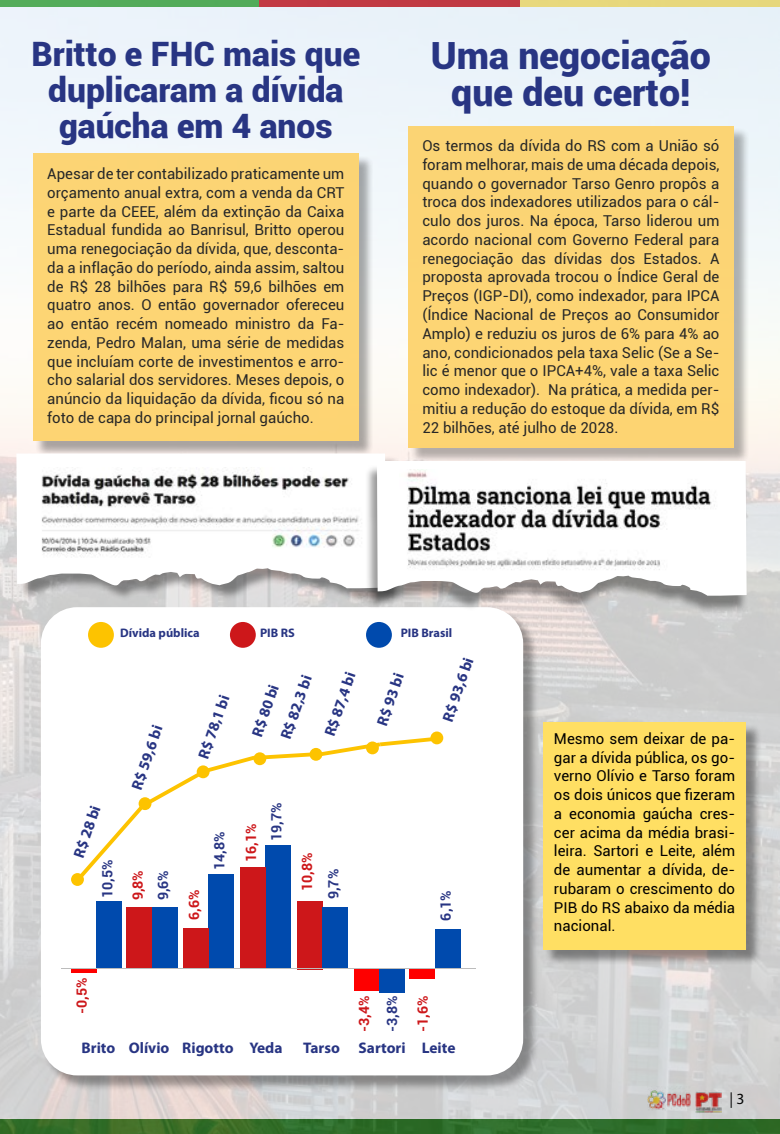
<style>
.page{position:relative;width:780px;height:1134px;background:#fff}
.page>*{position:absolute;margin:0;border:0;box-sizing:border-box;transform-origin:0 0}
.t1{font:900 37.5px/37.5px "Roboto";color:#283583;text-align:center}
.t2{font:900 33.62px/36.2px "Roboto";color:#283583;text-align:center}
.t3{font:15.5px "Myriad Pro";color:#000}
.t4{font:700 15.38px "Myriad Pro";color:#283583}
.t5{font:15px/18.8px "Roboto";color:#000;text-align:justify}
.t6{font:700 14.12px "Roboto";color:#cd171a}
.t7{font:700 14.12px "Roboto";color:#283583}
.t8{font:700 12.38px "Myriad Pro";color:#283583}
</style>
<div class="page">
<img style="left:0;top:0;width:780px;height:1134px">
<div style="left:545px;top:724px;width:216px;height:241px;background:#000;opacity:.4"></div>
<div style="left:543px;top:722px;width:202px;height:228px;background:#ffdf63"></div>
<div style="left:43px;top:609px;width:496px;height:483px;background:#000;opacity:.35"></div>
<div style="left:41px;top:607px;width:482px;height:468px;background:#fff;border-radius:36px"></div>
<hr style="left:71px;top:969px;width:25px;height:3px;background:#fe0000">
<div style="left:354px;top:969px;width:26px;height:21px;background:#fe0000"></div>
<div style="left:410px;top:969px;width:25px;height:10px;background:#fe0000"></div>
<div style="left:380px;top:968px;width:25px;height:25px;background:#004aad"></div>
<div style="left:96px;top:901px;width:25px;height:68px;background:#004aad"></div>
<div style="left:152px;top:908px;width:25px;height:61px;background:#004aad"></div>
<div style="left:208px;top:875px;width:25px;height:94px;background:#004aad"></div>
<div style="left:265px;top:845px;width:25px;height:124px;background:#004aad"></div>
<div style="left:127px;top:907px;width:25px;height:62px;background:#cd171a"></div>
<div style="left:183px;top:928px;width:25px;height:41px;background:#cd171a"></div>
<div style="left:240px;top:868px;width:25px;height:101px;background:#cd171a"></div>
<div style="left:297px;top:901px;width:25px;height:68px;background:#cd171a"></div>
<div style="left:322px;top:907px;width:25px;height:62px;background:#004aad"></div>
<div style="left:435px;top:929px;width:25px;height:40px;background:#004aad"></div>
<hr style="left:61px;top:968px;width:414px;height:1px;background:#bcbcbc">
<svg style="left:74px;top:734px;width:369px;height:152px"></svg>
<div style="left:430px;top:731px;width:13px;height:13px;background:#fdc300;border-radius:50%"></div>
<div style="left:309px;top:748px;width:13px;height:13px;background:#fdc300;border-radius:50%"></div>
<div style="left:366px;top:741px;width:13px;height:13px;background:#fdc300;border-radius:50%"></div>
<div style="left:253px;top:752px;width:13px;height:13px;background:#fdc300;border-radius:50%"></div>
<div style="left:197px;top:765px;width:12px;height:13px;background:#fdc300;border-radius:50%"></div>
<div style="left:139px;top:797px;width:12px;height:13px;background:#fdc300;border-radius:50%"></div>
<div style="left:71px;top:873px;width:13px;height:13px;background:#fdc300;border-radius:50%"></div>
<div style="left:88px;top:622px;width:26px;height:26px;background:#fdc300;border-radius:50%"></div>
<div style="left:230px;top:622px;width:26px;height:26px;background:#cd171a;border-radius:50%"></div>
<div style="left:366px;top:622px;width:26px;height:26px;background:#004aad;border-radius:50%"></div>
<div style="left:410px;top:128px;width:339px;height:335px;background:#000;opacity:.35"></div>
<div style="left:408px;top:126px;width:325px;height:322px;background:#fcd474"></div>
<div style="left:35px;top:156px;width:339px;height:301px;background:#000;opacity:.4"></div>
<div style="left:33px;top:154px;width:325px;height:287px;background:#fdd574"></div>
<div style="left:19px;top:456px;width:382px;height:148px;background:#000;opacity:.4"></div>
<svg style="left:16px;top:453px;width:370px;height:135px"></svg>
<img style="left:32px;top:468px;width:333px;height:91px">
<div style="left:365px;top:465px;width:382px;height:149px;background:#000;opacity:.4"></div>
<svg style="left:377px;top:461px;width:369px;height:135px"></svg>
<img style="left:399px;top:470px;width:325px;height:103px">
<h2 class="t2" style="left:31px;top:35px;width:330px">Britto e FHC mais que duplicaram a dívida gaúcha em 4 anos</h2>
<p class="t5" style="left:47px;top:164px;width:298px">Apesar de ter contabilizado praticamente um orçamento anual extra, com a venda da CRT e parte da CEEE, além da extinção da Caixa Estadual fundida ao Banrisul, Britto operou uma renegociação da dívida, que, desconta&shy;da a inflação do período, ainda assim, saltou de R$ 28 bilhões para R$ 59,6 bilhões em quatro anos. O então governador ofereceu ao então recém nomeado ministro da Fa&shy;zenda, Pedro Malan, uma série de medidas que incluíam corte de investimentos e arro&shy;cho salarial dos servidores. Meses depois, o anúncio da liquidação da dívida, ficou só na foto de capa do principal jornal gaúcho.</p>
<h1 class="t1" style="left:431px;top:35px;width:281px">Uma negociação que deu certo!</h1>
<p class="t5" style="left:422px;top:136px;width:298px">Os termos da dívida do RS com a União só foram melhorar, mais de uma década depois, quando o governador Tarso Genro propôs a troca dos indexadores utilizados para o cál&shy;culo dos juros. Na época, Tarso liderou um acordo nacional com Governo Federal para renegociação das dívidas dos Estados. A proposta aprovada trocou o Índice Geral de Preços (IGP-DI), como indexador, para IPCA (Índice Nacional de Preços ao Consumidor Amplo) e reduziu os juros de 6% para 4% ao ano, condicionados pela taxa Selic (Se a Se&shy;lic é menor que o IPCA+4%, vale a taxa Selic como indexador). Na prática, a medida per&shy;mitiu a redução do estoque da dívida, em R$ 22 bilhões, até julho de 2028.</p>
<p class="t8" style="left:120px;top:626px;width:81px">Dívida pública</p>
<p class="t8" style="left:260px;top:626px;width:36px">PIB RS</p>
<p class="t8" style="left:400px;top:626px;width:53px">PIB Brasil</p>
<p class="t4" style="left:70px;top:854px;width:56px;rotate:-71deg">R$ 28 bi</p>
<p class="t7" style="left:97px;top:898px;width:40px;rotate:-90deg">10,5%</p>
<p class="t4" style="left:128px;top:786px;width:68px;rotate:-71deg">R$ 59,6 bi</p>
<p class="t4" style="left:195px;top:755px;width:68px;rotate:-71deg">R$ 78,1 bi</p>
<p class="t4" style="left:277px;top:736px;width:68px;rotate:-71deg">R$ 82,3 bi</p>
<p class="t4" style="left:321px;top:733px;width:68px;rotate:-71deg">R$ 87,4 bi</p>
<p class="t4" style="left:373px;top:722px;width:56px;rotate:-71deg">R$ 93 bi</p>
<p class="t4" style="left:248px;top:733px;width:56px;rotate:-71deg">R$ 80 bi</p>
<p class="t6" style="left:128px;top:900px;width:32px;rotate:-90deg">9,8%</p>
<p class="t7" style="left:266px;top:841px;width:40px;rotate:-90deg">19,7%</p>
<p class="t7" style="left:209px;top:870px;width:40px;rotate:-90deg">14,8%</p>
<p class="t6" style="left:241px;top:862px;width:40px;rotate:-90deg">16,1%</p>
<p class="t6" style="left:297px;top:891px;width:40px;rotate:-90deg">10,8%</p>
<p class="t7" style="left:153px;top:900px;width:32px;rotate:-90deg">9,6%</p>
<p class="t7" style="left:323px;top:899px;width:32px;rotate:-90deg">9,7%</p>
<p class="t6" style="left:184px;top:920px;width:32px;rotate:-90deg">6,6%</p>
<p class="t4" style="left:439px;top:718px;width:68px;rotate:-71deg">R$ 93,6 bi</p>
<p class="t7" style="left:436px;top:920px;width:32px;rotate:-90deg">6,1%</p>
<p class="t6" style="left:72px;top:1014px;width:38px;rotate:-90deg">-0,5%</p>
<p class="t6" style="left:354px;top:1032px;width:38px;rotate:-90deg">-3,4%</p>
<p class="t6" style="left:413px;top:1032px;width:38px;rotate:-90deg">-1,6%</p>
<p class="t7" style="left:382px;top:1032px;width:38px;rotate:-90deg">-3,8%</p>
<p class="t4" style="left:82px;top:1039px;width:202px">Brito Olívio Rigotto Yeda</p>
<p class="t4" style="left:303px;top:1039px;width:154px">Tarso Sartori Leite</p>
<p class="t5" style="left:554px;top:729px;width:183px">Mesmo sem deixar de pa&shy;gar a dívida pública, os go&shy;verno Olívio e Tarso foram os dois únicos que fizeram a economia gaúcha cres&shy;cer acima da média brasi&shy;leira. Sartori e Leite, além de aumentar a dívida, de&shy;rubaram o crescimento do PIB do RS abaixo da média nacional.</p>
<p class="t3" style="left:729px;top:1091px;width:16px">| 3</p>
</div>
